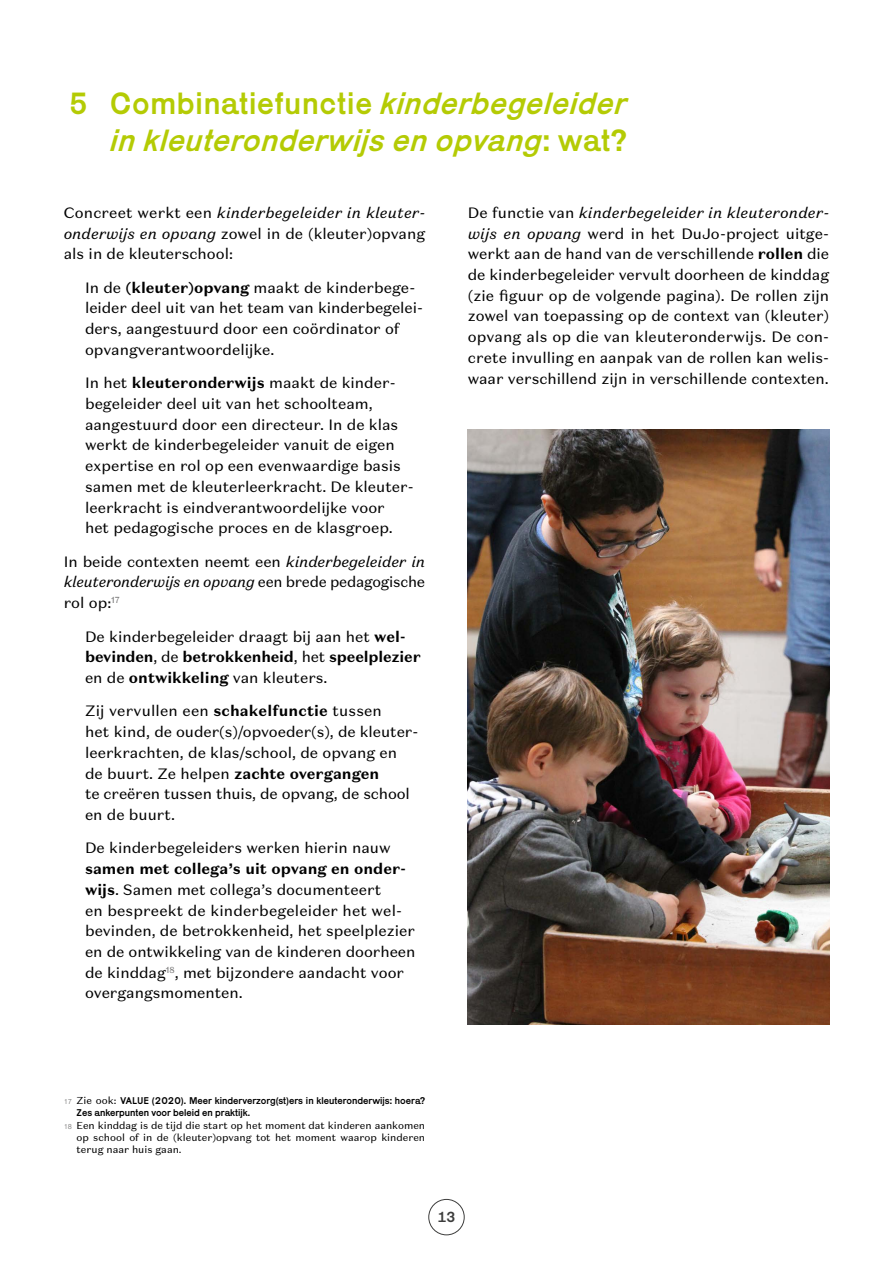
<style>
.page{position:relative;width:893px;height:1263px;background:#fff}
.page>*{position:absolute;margin:0;border:0;box-sizing:border-box;transform-origin:0 0}
.t1{font:italic 31.5px/37.5px "Karrik";letter-spacing:.025em;color:#b4cb04;text-align:right}
.t2{font:15px/20.7px "Domaine Sans Text";color:#000}
.t3{font:15px "Karrik";color:#3d3d3c}
.t4{font:10.05px/12px "Domaine Sans Text";color:#000;text-align:justify}
.t5{font:10.05px/12px "Karrik";color:#000}
.s1{font-style:normal}
.s2{font-style:italic}
.s3{font-weight:700}
.s4{font-family:"Nimbus San";font-weight:300;font-size:7.5px;color:#706f6f}
.s5{font-family:"Domaine Sans Text"}
</style>
<div class="page">
<div style="left:429px;top:1199px;width:35px;height:36px;border:1px solid #3d3d3c;border-radius:50%"></div>
<img style="left:468px;top:429px;width:361px;height:595px">
<h1 class="t1" style="left:68px;top:81px;width:560px"><span class="s1">5 Combinatiefunctie</span> kinderbegeleider in kleuteronderwijs en opvang<span class="s1">: wat?</span></h1>
<p class="t2" style="left:64px;top:202px;width:363px;text-align:justify">Concreet werkt een <span class="s2">kinderbegeleider in kleuter&shy;onderwijs en opvang</span> zowel in de (kleuter)opvang als in de kleuterschool:</p>
<p class="t2" style="left:85px;top:277px;width:339px">In de <span class="s3">(kleuter)opvang</span> maakt de kinderbege&shy;leider deel uit van het team van kinderbegelei&shy;ders, aangestuurd door een coördinator of opvangverantwoordelijke.</p>
<p class="t2" style="left:85px;top:373px;width:330px">In het <span class="s3">kleuteronderwijs</span> maakt de kinder&shy;begeleider deel uit van het schoolteam, aangestuurd door een directeur. In de klas werkt de kinderbegeleider vanuit de eigen expertise en rol op een evenwaardige basis samen met de kleuterleerkracht. De kleuter&shy;leerkracht is eindverantwoordelijke voor<br>het pedagogische proces en de klasgroep.</p>
<p class="t2" style="left:64px;top:551px;width:363px;text-align:justify">In beide contexten neemt een <span class="s2">kinderbegeleider in kleuteronderwijs en opvang</span> een brede pedagogische rol op:<sup>17</sup></p>
<p class="t2" style="left:85px;top:626px;width:337px">De kinderbegeleider draagt bij aan het <span class="s3">wel&shy;bevinden</span>, de <span class="s3">betrokkenheid</span>, het <span class="s3">speelplezier </span>en de <span class="s3">ontwikkeling</span> van kleuters.</p>
<p class="t2" style="left:85px;top:701px;width:335px">Zij vervullen een <span class="s3">schakelfunctie</span> tussen<br>het kind, de ouder(s)/opvoeder(s), de kleuter&shy;leerkrachten, de klas/school, de opvang en de buurt. Ze helpen <span class="s3">zachte overgangen<br></span>te creëren tussen thuis, de opvang, de school en de buurt.</p>
<p class="t2" style="left:85px;top:838px;width:307px">De kinderbegeleiders werken hierin nauw</p>
<p class="t2" style="left:85px;top:858px;width:332px"><span class="s3">samen met collega’s uit opvang en onder&shy;wijs</span>. Samen met collega’s documenteert<br>en bespreekt de kinderbegeleider het wel&shy;bevinden, de betrokkenheid, het speelplezier en de ontwikkeling van de kinderen doorheen de kinddag<sup>18</sup>, met bijzondere aandacht voor overgangsmomenten.</p>
<p class="t2" style="left:468px;top:202px;width:363px;text-align:justify">De functie van <span class="s2">kinderbegeleider in kleuteronder&shy;wijs en opvang</span> werd in het DuJo-project uitge&shy;werkt aan de hand van de verschillende <span class="s3">rollen</span> die de kinderbegeleider vervult doorheen de kinddag (zie figuur op de volgende pagina). De rollen zijn zowel van toepassing op de context van (kleuter) opvang als op die van kleuteronderwijs. De con&shy;crete invulling en aanpak van de rollen kan welis&shy;waar verschillend zijn in verschillende contexten.</p>
<p class="t5" style="left:77px;top:1094px;width:350px;text-indent:-13px"><span class="s4">17</span> <span class="s5">Zie ook:</span> VALUE (2020). Meer kinderverzorg(st)ers in kleuteronderwijs: hoera?<br>Zes ankerpunten voor beleid en praktijk.</p>
<p class="t4" style="left:77px;top:1120px;width:350px;text-indent:-13px"><span class="s4">18</span> Een kinddag is de tijd die start op het moment dat kinderen aankomen op school of in de (kleuter)opvang tot het moment waarop kinderen terug naar huis gaan.</p>
<p class="t3" style="left:437px;top:1204px;width:20px">13</p>
</div>
